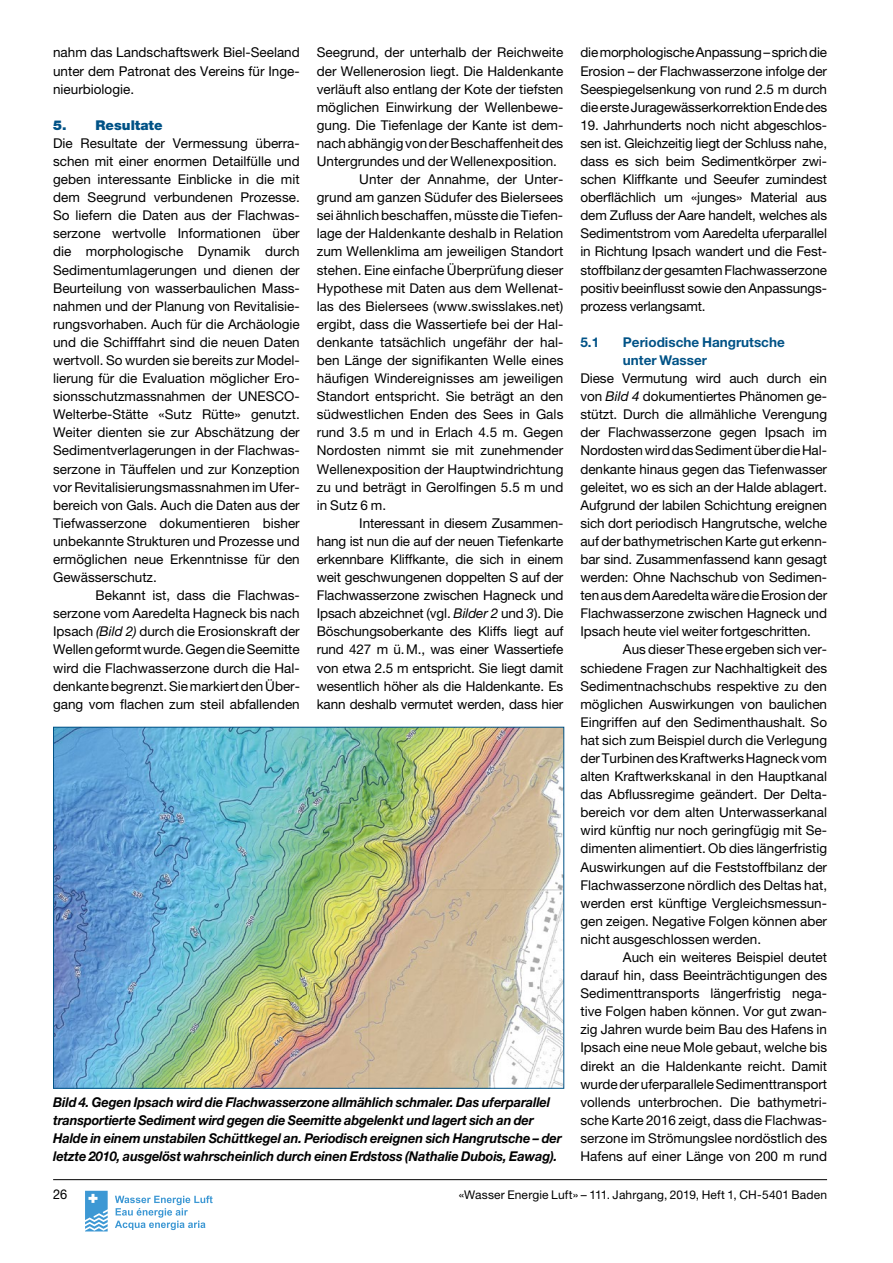
<style>
.page{position:relative;width:893px;height:1263px;background:#fff}
.page>*{position:absolute;margin:0;border:0;box-sizing:border-box;transform-origin:0 0}
.t1{font:13.5px/18.1px "Helvetica Neue";color:#000;text-align:justify}
.t2{font:italic 700 13.5px/18.1px "Helvetica Neue";letter-spacing:-.01em;color:#000;scale:.95 1}
.t3{font:700 13.5px/18.1px "Helvetica Neue";color:#005286}
.t4{font:900 13.5px "Helvetica Neue";color:#005286}
.t5{font:13.5px "Helvetica Neue";color:#000;scale:.95 1}
.t6{font:12px "Helvetica Neue";letter-spacing:.01em;color:#000}
.s1{font-style:italic}
</style>
<div class="page">
<hr style="left:53px;top:1179px;width:774px;height:1px;background:#000">
<svg style="left:85px;top:1191px;width:23px;height:40px"></svg>
<svg style="left:115px;top:1195px;width:98px;height:35px"></svg>
<img style="left:55px;top:729px;width:507px;height:358px">
<p class="t1" style="left:53px;top:43px;width:248px">nahm das Landschaftswerk Biel-Seeland unter dem Patronat des Vereins für Inge&shy;nieurbiologie.</p>
<p class="t4" style="left:53px;top:117px;width:111px">5. Resultate</p>
<p class="t1" style="left:53px;top:134px;width:248px">Die Resultate der Vermessung überra&shy;schen mit einer enormen Detailfülle und geben interessante Einblicke in die mit dem Seegrund verbundenen Prozesse.<br>So liefern die Daten aus der Flachwas&shy;serzone wertvolle Informationen über die morphologische Dynamik durch Sedimentumlagerungen und dienen der Beurteilung von wasserbaulichen Mass&shy;nahmen und der Planung von Revitalisie&shy;rungsvorhaben. Auch für die Archäologie und die Schifffahrt sind die neuen Daten wertvoll. So wurden sie bereits zur Model&shy;lierung für die Evaluation möglicher Ero&shy;sionsschutzmassnahmen der UNESCO-Welterbe-Stätte «Sutz Rütte» genutzt.<br>Weiter dienten sie zur Abschätzung der Sedimentverlagerungen in der Flachwas&shy;serzone in Täuffelen und zur Konzeption vor Revitalisierungsmassnahmen im Ufer&shy;bereich von Gals. Auch die Daten aus der Tiefwasserzone dokumentieren bisher unbekannte Strukturen und Prozesse und ermöglichen neue Erkenntnisse für den Gewässerschutz.</p>
<p class="t1" style="left:53px;top:586px;width:248px;text-indent:43px">Bekannt ist, dass die Flachwas&shy;serzone vom Aaredelta Hagneck bis nach Ipsach <span class="s1">(Bild 2)</span> durch die Erosionskraft der Wellen geformt wurde. Gegen die Seemitte wird die Flachwasserzone durch die Hal&shy;denkante begrenzt. Sie markiert den Über&shy;gang vom flachen zum steil abfallenden</p>
<p class="t1" style="left:317px;top:43px;width:248px">Seegrund, der unterhalb der Reichweite</p>
<p class="t1" style="left:317px;top:61px;width:248px">der Wellenerosion liegt. Die Haldenkante</p>
<p class="t1" style="left:317px;top:79px;width:248px">verläuft also entlang der Kote der tiefsten</p>
<p class="t1" style="left:317px;top:98px;width:248px">möglichen Einwirkung der Wellenbewe-</p>
<p class="t1" style="left:317px;top:116px;width:248px">gung. Die Tiefenlage der Kante ist dem-</p>
<p class="t1" style="left:317px;top:134px;width:248px">nach abhängig von der Beschaffenheit des</p>
<p class="t1" style="left:317px;top:152px;width:242px">Untergrundes und der Wellenexposition.</p>
<p class="t1" style="left:359px;top:170px;width:206px">Unter der Annahme, der Unter-</p>
<p class="t1" style="left:317px;top:188px;width:248px">grund am ganzen Südufer des Bielersees</p>
<p class="t1" style="left:317px;top:206px;width:248px">sei ähnlich beschaffen, müsste die Tiefen-</p>
<p class="t1" style="left:317px;top:224px;width:248px">lage der Haldenkante deshalb in Relation</p>
<p class="t1" style="left:317px;top:242px;width:248px">zum Wellenklima am jeweiligen Standort</p>
<p class="t1" style="left:317px;top:260px;width:248px">stehen. Eine einfache Überprüfung dieser</p>
<p class="t1" style="left:317px;top:278px;width:248px">Hypothese mit Daten aus dem Wellenat-</p>
<p class="t1" style="left:317px;top:297px;width:248px">las des Bielersees (www.swisslakes.net)</p>
<p class="t1" style="left:317px;top:315px;width:248px">ergibt, dass die Wassertiefe bei der Hal-</p>
<p class="t1" style="left:317px;top:333px;width:248px">denkante tatsächlich ungefähr der hal-</p>
<p class="t1" style="left:317px;top:351px;width:248px">ben Länge der signifikanten Welle eines</p>
<p class="t1" style="left:317px;top:369px;width:248px">häufigen Windereignisses am jeweiligen</p>
<p class="t1" style="left:317px;top:387px;width:248px">Standort entspricht. Sie beträgt an den</p>
<p class="t1" style="left:317px;top:405px;width:248px">südwestlichen Enden des Sees in Gals</p>
<p class="t1" style="left:317px;top:423px;width:248px">rund 3.5 m und in Erlach 4.5 m. Gegen</p>
<p class="t1" style="left:317px;top:441px;width:248px">Nordosten nimmt sie mit zunehmender</p>
<p class="t1" style="left:317px;top:459px;width:248px">Wellenexposition der Hauptwindrichtung</p>
<p class="t1" style="left:317px;top:477px;width:248px">zu und beträgt in Gerolfingen 5.5 m und</p>
<p class="t1" style="left:317px;top:496px;width:71px">in Sutz 6 m.</p>
<p class="t1" style="left:359px;top:514px;width:206px">Interessant in diesem Zusammen-</p>
<p class="t1" style="left:317px;top:532px;width:248px">hang ist nun die auf der neuen Tiefenkarte</p>
<p class="t1" style="left:317px;top:550px;width:248px">erkennbare Kliffkante, die sich in einem</p>
<p class="t1" style="left:317px;top:568px;width:248px">weit geschwungenen doppelten S auf der</p>
<p class="t1" style="left:317px;top:586px;width:248px">Flachwasserzone zwischen Hagneck und</p>
<p class="t1" style="left:317px;top:604px;width:248px">Ipsach abzeichnet (vgl. <span class="s1">Bilder 2</span> und <span class="s1">3</span>). Die</p>
<p class="t1" style="left:317px;top:622px;width:248px">Böschungsoberkante des Kliffs liegt auf</p>
<p class="t1" style="left:317px;top:640px;width:248px">rund 427 m ü.M., was einer Wassertiefe</p>
<p class="t1" style="left:317px;top:658px;width:248px">von etwa 2.5 m entspricht. Sie liegt damit</p>
<p class="t1" style="left:317px;top:676px;width:248px">wesentlich höher als die Haldenkante. Es</p>
<p class="t1" style="left:317px;top:695px;width:248px">kann deshalb vermutet werden, dass hier</p>
<p class="t2" style="left:53px;top:1092px;width:537px">Bild 4. Gegen Ipsach wird die Flachwasserzone allmählich schmaler. Das uferparallel transportierte Sediment wird gegen die Seemitte abgelenkt und lagert sich an der Halde in einem unstabilen Schüttkegel an. Periodisch ereignen sich Hangrutsche – der letzte 2010, ausgelöst wahrscheinlich durch einen Erdstoss (Nathalie Dubois, Eawag).</p>
<p class="t1" style="left:580px;top:43px;width:248px">die morphologische Anpassung – sprich die Erosion – der Flachwasserzone infolge der Seespiegelsenkung von rund 2.5 m durch die erste Juragewässerkorrektion Ende des</p>
<p class="t1" style="left:580px;top:116px;width:248px">19. Jahrhunderts noch nicht abgeschlos&shy;sen ist. Gleichzeitig liegt der Schluss nahe, dass es sich beim Sedimentkörper zwi&shy;schen Kliffkante und Seeufer zumindest oberflächlich um «junges» Material aus dem Zufluss der Aare handelt, welches als Sedimentstrom vom Aaredelta uferparallel in Richtung Ipsach wandert und die Fest&shy;stoffbilanz der gesamten Flachwasserzone positiv beeinflusst sowie den Anpassungs&shy;prozess verlangsamt.</p>
<p class="t3" style="left:580px;top:333px;width:20px">5.1</p>
<p class="t3" style="left:623px;top:333px;width:163px">Periodische Hangrutsche unter Wasser</p>
<p class="t1" style="left:580px;top:369px;width:248px">Diese Vermutung wird auch durch ein von <span class="s1">Bild 4</span> dokumentiertes Phänomen ge&shy;stützt. Durch die allmähliche Verengung der Flachwasserzone gegen Ipsach im Nordosten wird das Sediment über die Hal&shy;denkante hinaus gegen das Tiefenwasser geleitet, wo es sich an der Halde ablagert.<br>Aufgrund der labilen Schichtung ereignen sich dort periodisch Hangrutsche, welche auf der bathymetrischen Karte gut erkenn&shy;bar sind. Zusammenfassend kann gesagt werden: Ohne Nachschub von Sedimen&shy;ten aus dem Aaredelta wäre die Erosion der Flachwasserzone zwischen Hagneck und Ipsach heute viel weiter fortgeschritten.</p>
<p class="t1" style="left:580px;top:640px;width:248px;text-indent:43px">Aus dieser These ergeben sich ver&shy;schiedene Fragen zur Nachhaltigkeit des Sedimentnachschubs respektive zu den möglichen Auswirkungen von baulichen Eingriffen auf den Sedimenthaushalt. So hat sich zum Beispiel durch die Verlegung der Turbinen des Kraftwerks Hagneck vom alten Kraftwerkskanal in den Hauptkanal das Abflussregime geändert. Der Delta&shy;bereich vor dem alten Unterwasserkanal wird künftig nur noch geringfügig mit Se&shy;dimenten alimentiert. Ob dies längerfristig Auswirkungen auf die Feststoffbilanz der Flachwasserzone nördlich des Deltas hat, werden erst künftige Vergleichsmessun&shy;gen zeigen. Negative Folgen können aber nicht ausgeschlossen werden.</p>
<p class="t1" style="left:580px;top:948px;width:248px;text-indent:43px">Auch ein weiteres Beispiel deutet darauf hin, dass Beeinträchtigungen des Sedimenttransports längerfristig nega&shy;tive Folgen haben können. Vor gut zwan&shy;zig Jahren wurde beim Bau des Hafens in Ipsach eine neue Mole gebaut, welche bis direkt an die Haldenkante reicht. Damit wurde der uferparallele Sedimenttransport vollends unterbrochen. Die bathymetri&shy;sche Karte 2016 zeigt, dass die Flachwas&shy;serzone im Strömungslee nordöstlich des Hafens auf einer Länge von 200 m rund</p>
<p class="t5" style="left:53px;top:1186px;width:16px">26</p>
<p class="t6" style="left:459px;top:1188px;width:370px">«Wasser Energie Luft» – 111. Jahrgang, 2019, Heft 1, CH-5401 Baden</p>
</div>
